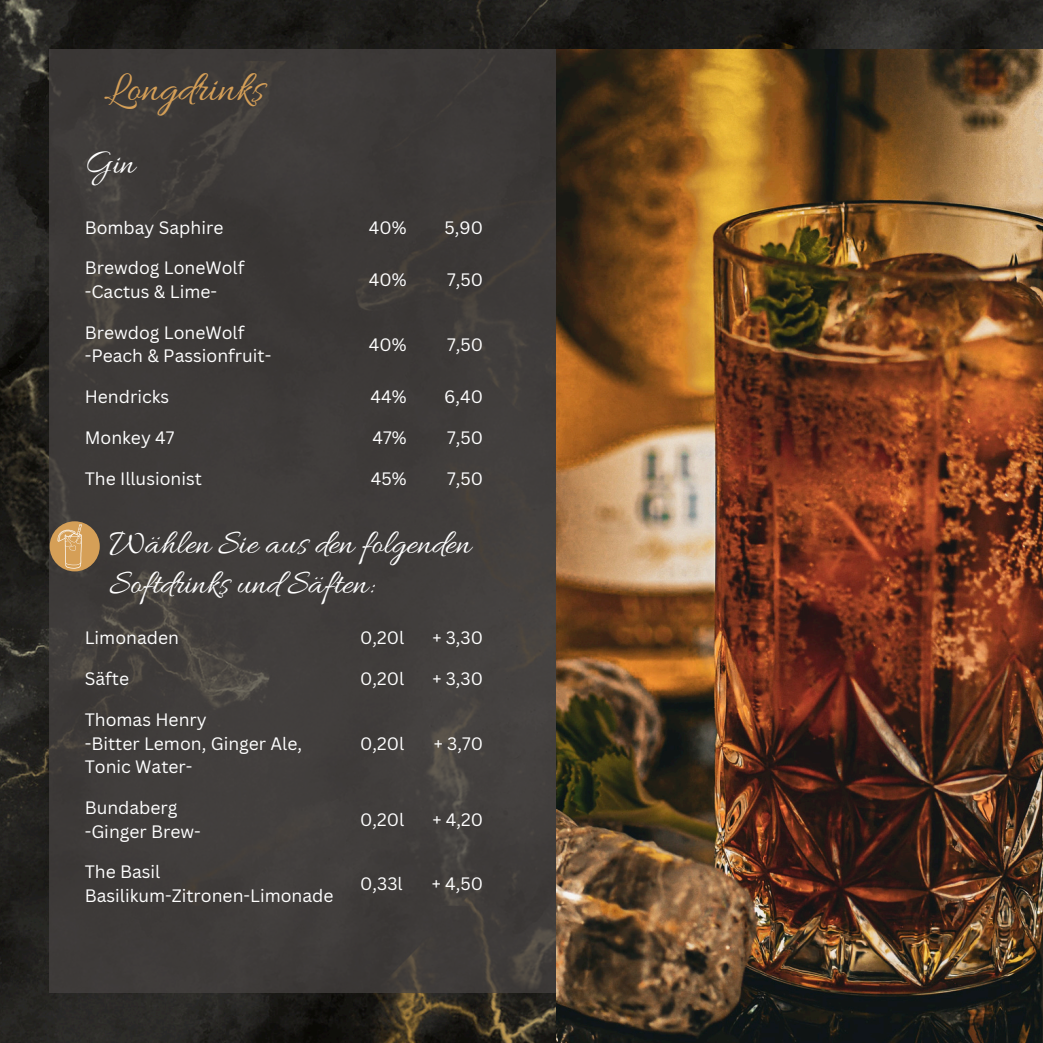
<style>
.page{position:relative;width:1043px;height:1043px;background:#fff}
.page>*{position:absolute;margin:0;border:0;box-sizing:border-box;transform-origin:0 0}
.t1{font:43.75px "Allura";color:#d59f57}
.t2{font:35px/39.4px "Allura";color:#fff}
.t3{font:17.5px/23.6px "Canva Sans";color:#fff}
</style>
<div class="page">
<img style="left:0;top:0;width:1042px;height:1042px">
<div style="left:50px;top:50px;width:942px;height:942px;background:#3e3b3a"></div>
<img style="left:556px;top:50px;width:486px;height:992px">
<div style="left:50px;top:521px;width:50px;height:50px;background:#d59f57;border-radius:50%"></div>
<svg style="left:57px;top:524px;width:25px;height:44px"></svg>
<p class="t1" style="left:104px;top:64px;width:161px">Longdrinks</p>
<h1 class="t2" style="left:85px;top:146px;width:52px">Gin</h1>
<p class="t3" style="left:85px;top:215px;width:140px">Bombay Saphire</p>
<p class="t3" style="left:368px;top:215px;width:39px">40%</p>
<p class="t3" style="left:444px;top:215px;width:40px">5,90</p>
<p class="t3" style="left:85px;top:256px;width:161px">Brewdog LoneWolf</p>
<p class="t3" style="left:85px;top:279px;width:134px">-Cactus &amp; Lime-</p>
<p class="t3" style="left:368px;top:267px;width:39px">40%</p>
<p class="t3" style="left:447px;top:267px;width:37px">7,50</p>
<p class="t3" style="left:85px;top:320px;width:161px">Brewdog LoneWolf</p>
<p class="t3" style="left:85px;top:344px;width:188px">-Peach &amp; Passionfruit-</p>
<p class="t3" style="left:368px;top:332px;width:39px">40%</p>
<p class="t3" style="left:447px;top:332px;width:37px">7,50</p>
<p class="t3" style="left:85px;top:384px;width:86px">Hendricks</p>
<p class="t3" style="left:370px;top:384px;width:37px">44%</p>
<p class="t3" style="left:444px;top:384px;width:40px">6,40</p>
<p class="t3" style="left:85px;top:425px;width:91px">Monkey 47</p>
<p class="t3" style="left:372px;top:425px;width:35px">47%</p>
<p class="t3" style="left:447px;top:425px;width:37px">7,50</p>
<p class="t3" style="left:85px;top:466px;width:119px">The Illusionist</p>
<p class="t3" style="left:370px;top:466px;width:37px">45%</p>
<p class="t3" style="left:447px;top:466px;width:37px">7,50</p>
<p class="t2" style="left:109px;top:526px;width:363px">Wählen Sie aus den folgenden<br>Softdrinks und Säften:</p>
<p class="t3" style="left:85px;top:625px;width:96px">Limonaden</p>
<p class="t3" style="left:360px;top:625px;width:45px">0,20l</p>
<p class="t3" style="left:432px;top:625px;width:52px">+ 3,30</p>
<p class="t3" style="left:85px;top:666px;width:46px">Säfte</p>
<p class="t3" style="left:360px;top:666px;width:45px">0,20l</p>
<p class="t3" style="left:432px;top:666px;width:52px">+ 3,30</p>
<p class="t3" style="left:85px;top:707px;width:123px">Thomas Henry</p>
<p class="t3" style="left:85px;top:730px;width:219px">-Bitter Lemon, Ginger Ale,<br>Tonic Water-</p>
<p class="t3" style="left:360px;top:730px;width:45px">0,20l</p>
<p class="t3" style="left:434px;top:730px;width:51px">+ 3,70</p>
<p class="t3" style="left:85px;top:795px;width:94px">Bundaberg</p>
<p class="t3" style="left:85px;top:818px;width:118px">-Ginger Brew-</p>
<p class="t3" style="left:360px;top:806px;width:45px">0,20l</p>
<p class="t3" style="left:432px;top:806px;width:52px">+ 4,20</p>
<p class="t3" style="left:85px;top:859px;width:77px">The Basil</p>
<p class="t3" style="left:85px;top:883px;width:250px">Basilikum-Zitronen-Limonade</p>
<p class="t3" style="left:360px;top:871px;width:44px">0,33l</p>
<p class="t3" style="left:431px;top:871px;width:53px">+ 4,50</p>
</div>
